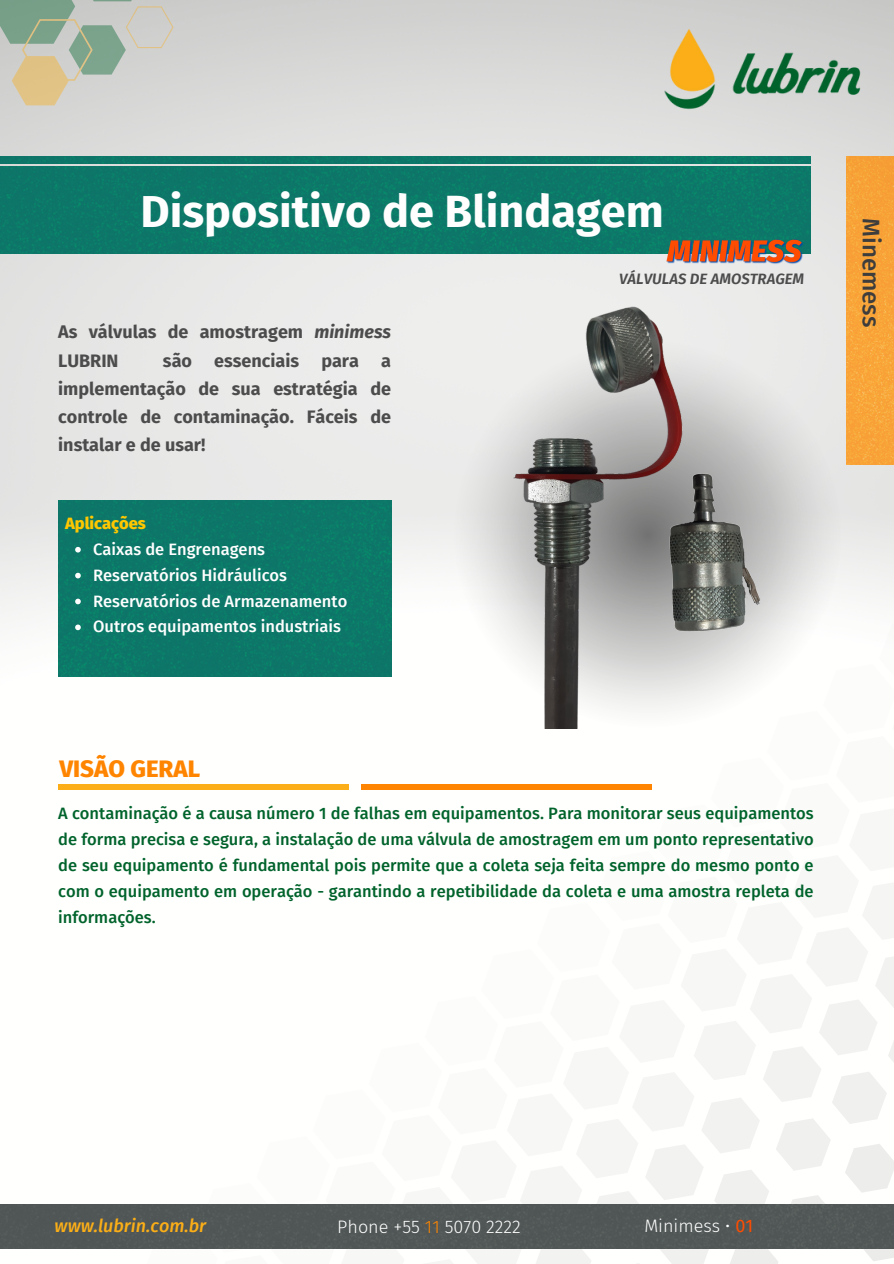
<style>
.page{position:relative;width:894px;height:1264px;background:#fff}
.page>*{position:absolute;margin:0;border:0;box-sizing:border-box;transform-origin:0 0}
.t1{font:700 45px "Fira Sans";color:#fefefe}
.t2{font:800 24px "Fira Sans";color:#ff8500}
.t3{font:500 24px "Fira Sans";color:#3d3d3d}
.t4{font:700 18px/28.2px "Fira Sans";color:#4c4c4c}
.t5{font:300 18px "Fira Sans";color:#fff}
.t6{font:italic 500 18px "Fira Sans";color:#fbae17}
.t7{font:500 16.5px/25.8px "Fira Sans";color:#00632b;text-align:justify}
.t8{font:500 16.5px "Fira Sans";color:#fefefe}
.t9{font:800 16.5px "Fira Sans";color:#ffc700}
.t10{font:italic 600 15px "Fira Sans";color:#4c4c4c}
.s1{font-style:italic}
.s2{color:#ff8500}
.s3{font-weight:400;color:#ff4c00}
</style>
<div class="page">
<img style="left:0;top:0;width:893px;height:1249px">
<div style="left:754px;top:340px;width:87px;height:169px;background:#e9e9e8"></div>
<svg style="left:586px;top:509px;width:307px;height:297px;fill:#ececec"></svg>
<svg style="left:600px;top:582px;width:293px;height:224px"></svg>
<svg style="left:669px;top:608px;width:224px;height:198px"></svg>
<svg style="left:683px;top:681px;width:210px;height:125px"></svg>
<svg style="left:753px;top:707px;width:140px;height:99px"></svg>
<svg style="left:766px;top:780px;width:127px;height:26px"></svg>
<svg style="left:132px;top:888px;width:250px;height:361px"></svg>
<svg style="left:146px;top:961px;width:236px;height:288px"></svg>
<svg style="left:215px;top:987px;width:167px;height:262px"></svg>
<svg style="left:229px;top:1059px;width:153px;height:190px"></svg>
<svg style="left:299px;top:1086px;width:83px;height:163px"></svg>
<svg style="left:312px;top:1158px;width:70px;height:91px"></svg>
<svg style="left:382px;top:806px;width:511px;height:457px"></svg>
<img style="left:0;top:166px;width:810px;height:87px">
<img style="left:58px;top:501px;width:333px;height:175px">
<div style="left:58px;top:783px;width:290px;height:6px;background:#fbae17"></div>
<img style="left:846px;top:157px;width:47px;height:307px">
<img style="left:656px;top:21px;width:218px;height:94px">
<svg style="left:0;top:0;width:173px;height:105px;background:#bbc1b2"></svg>
<div style="left:0;top:157px;width:810px;height:7px;background:#0d7769"></div>
<div style="left:360px;top:783px;width:291px;height:6px;background:#ff8500"></div>
<svg style="left:75px;top:547px;width:6px;height:5px"></svg>
<svg style="left:75px;top:573px;width:6px;height:5px"></svg>
<svg style="left:75px;top:598px;width:6px;height:6px"></svg>
<svg style="left:75px;top:624px;width:6px;height:6px"></svg>
<img style="left:664px;top:234px;width:141px;height:37px">
<div style="left:0;top:1204px;width:893px;height:44px;background:#515756"></div>
<img style="left:391px;top:243px;width:363px;height:485px">
<img style="left:573px;top:366px;width:259px;height:389px">
<p class="t1" style="left:140px;top:184px;width:524px">Dispositivo de Blindagem</p>
<h1 class="t4" style="left:58px;top:318px;width:334px">As válvulas de amostragem <span class="s1">minimess<br></span>LUBRIN</h1>
<h1 class="t4" style="left:58px;top:346px;width:334px;text-align:justify;text-indent:105px">são essenciais para a implementação de sua estratégia de controle de contaminação. Fáceis de instalar e de usar!</h1>
<p class="t9" style="left:65px;top:513px;width:82px">Aplicações</p>
<p class="t8" style="left:93px;top:539px;width:173px">Caixas de Engrenagens</p>
<h5 class="t8" style="left:93px;top:565px;width:195px">Reservatórios Hidráulicos</h5>
<p class="t8" style="left:93px;top:591px;width:256px">Reservatórios de Armazenamento</p>
<p class="t8" style="left:93px;top:617px;width:249px">Outros equipamentos industriais</p>
<p class="t2" style="left:59px;top:754px;width:142px">VISÃO GERAL</p>
<h4 class="t10" style="left:619px;top:270px;width:186px">VÁLVULAS DE AMOSTRAGEM</h4>
<p class="t7" style="left:58px;top:801px;width:756px">A contaminação é a causa número 1 de falhas em equipamentos. Para monitorar seus equipamentos de forma precisa e segura, a instalação de uma válvula de amostragem em um ponto representativo de seu equipamento é fundamental pois permite que a coleta seja feita sempre do mesmo ponto e com o equipamento em operação - garantindo a repetibilidade da coleta e uma amostra repleta de informações.</p>
<p class="t3" style="left:885px;top:218px;width:111px;rotate:90deg">Minemess</p>
<p class="t6" style="left:55px;top:1215px;width:153px">www.lubrin.com.br</p>
<p class="t5" style="left:337px;top:1216px;width:185px">Phone +55 <span class="s2">11</span> 5070 2222</p>
<h5 class="t5" style="left:644px;top:1215px;width:110px">Minimess • <span class="s3">01</span></h5>
</div>
